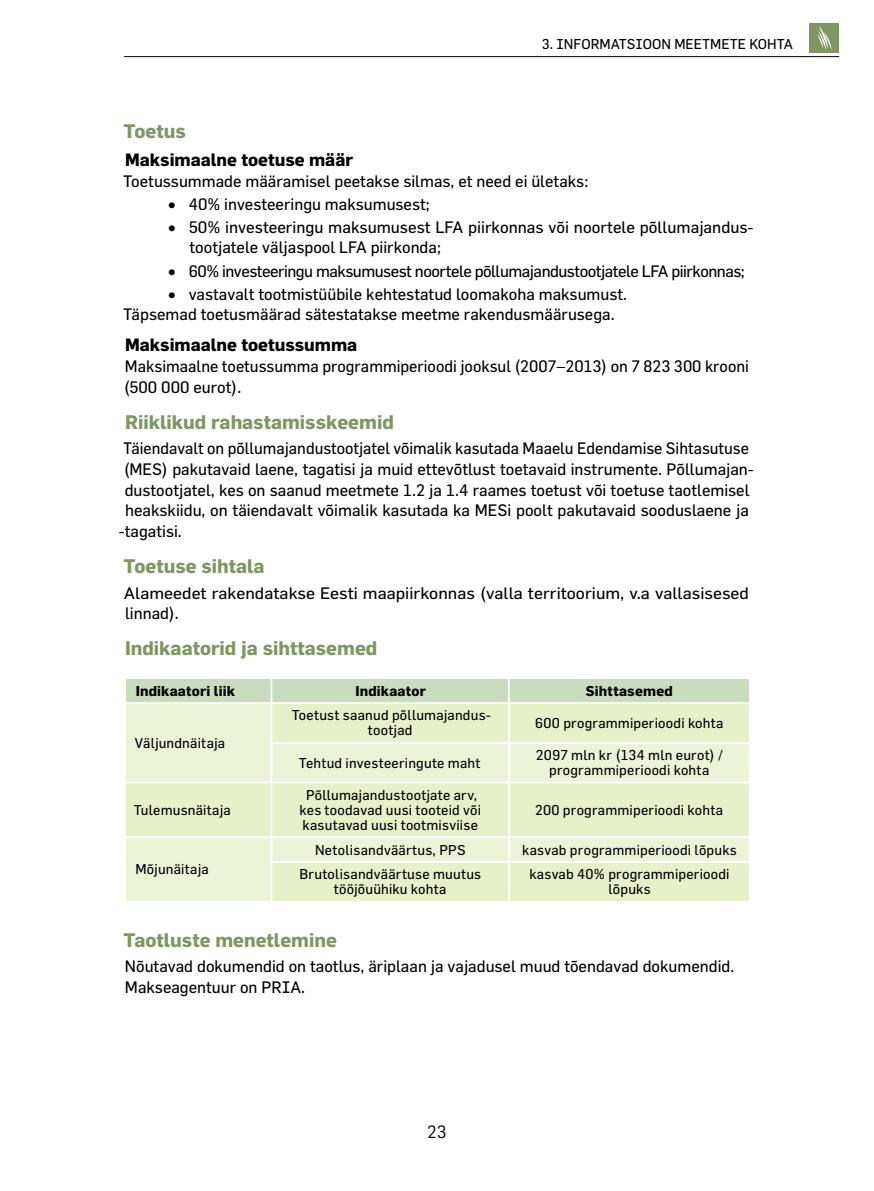
<style>
.page{position:relative;width:874px;height:1191px;background:#fff}
.page>*{position:absolute;margin:0;border:0;box-sizing:border-box;transform-origin:0 0}
.t1{font:700 19.25px "Flama";color:#7f9862}
.t2{font:700 17.5px "Flama";color:#000}
.t3{font:17.5px "Flama";color:#000}
.t4{font:16.28px/20.7px "Flama";color:#000}
.t5{font:16.28px/20.7px "Flama";color:#000;scale:1.06 1}
.t6{font:16.28px "Flama";letter-spacing:-.03em;color:#000}
.t7{font:14px/14.9px "Flama";letter-spacing:.015em;color:#000;text-align:center}
.t8{font:700 14px "Flama";letter-spacing:.015em;color:#000}
</style>
<div class="page">
<hr style="left:124px;top:56px;width:714px;height:1px;background:#000">
<div style="left:809px;top:23px;width:29px;height:30px;background:#7f9862"></div>
<svg style="left:817px;top:26px;width:14px;height:24px"></svg>
<svg style="left:126px;top:704px;width:622px;height:197px;background:#e8f1cf"></svg>
<div style="left:126px;top:678px;width:622px;height:24px;background:#cbdbbd"></div>
<hr style="left:270px;top:704px;width:2px;height:38px;background:#fff">
<hr style="left:508px;top:704px;width:1px;height:38px;background:#fff">
<hr style="left:270px;top:742px;width:238px;height:1px;background:#fff">
<hr style="left:270px;top:743px;width:2px;height:38px;background:#fff">
<hr style="left:508px;top:742px;width:242px;height:1px;background:#fff">
<hr style="left:508px;top:743px;width:1px;height:38px;background:#fff">
<hr style="left:124px;top:781px;width:147px;height:2px;background:#fff">
<hr style="left:271px;top:781px;width:237px;height:2px;background:#fff">
<hr style="left:270px;top:783px;width:2px;height:53px;background:#fff">
<hr style="left:508px;top:781px;width:242px;height:2px;background:#fff">
<hr style="left:508px;top:783px;width:1px;height:53px;background:#fff">
<hr style="left:124px;top:836px;width:147px;height:2px;background:#fff">
<hr style="left:271px;top:836px;width:237px;height:2px;background:#fff">
<hr style="left:270px;top:838px;width:2px;height:23px;background:#fff">
<hr style="left:508px;top:836px;width:242px;height:2px;background:#fff">
<svg style="left:508px;top:838px;width:1px;height:23px"></svg>
<hr style="left:270px;top:861px;width:238px;height:2px;background:#fff">
<hr style="left:270px;top:863px;width:2px;height:38px;background:#fff">
<hr style="left:508px;top:861px;width:242px;height:2px;background:#fff">
<hr style="left:508px;top:863px;width:1px;height:38px;background:#fff">
<p class="t7" style="left:541px;top:37px;width:252px">3. INFORMATSIOON MEETMETE KOHTA</p>
<p class="t1" style="left:123px;top:119px;width:64px">Toetus</p>
<p class="t2" style="left:125px;top:149px;width:229px">Maksimaalne toetuse määr</p>
<p class="t4" style="left:123px;top:170px;width:466px">Toetussummade määramisel peetakse silmas, et need ei ületaks:</p>
<p class="t4" style="left:168px;top:193px;width:263px">• 40% investeeringu maksumusest;</p>
<p class="t4" style="left:189px;top:216px;width:565px;text-indent:-21px">• 50% investeeringu maksumusest LFA piirkonnas või noortele põllumajandus&shy;tootjatele väljaspool LFA piirkonda;</p>
<p class="t6" style="left:168px;top:261px;width:578px">• 60% investeeringu maksumusest noortele põllumajandustootjatele LFA piirkonnas;</p>
<p class="t4" style="left:123px;top:283px;width:505px;text-indent:45px">• vastavalt tootmistüübile kehtestatud loomakoha maksumust.<br>Täpsemad toetusmäärad sätestatakse meetme rakendusmäärusega.</p>
<p class="t2" style="left:125px;top:334px;width:233px">Maksimaalne toetussumma</p>
<p class="t4" style="left:124px;top:355px;width:626px">Maksimaalne toetussumma programmiperioodi jooksul (2007–2013) on 7 823 300 krooni (500 000 eurot).</p>
<p class="t1" style="left:125px;top:410px;width:270px">Riiklikud rahastamisskeemid</p>
<p class="t4" style="left:123px;top:438px;width:627px">Täiendavalt on põllumajandustootjatel võimalik kasutada Maaelu Edendamise Sihtasutuse</p>
<p class="t4" style="left:124px;top:458px;width:631px">(MES) pakutavaid laene, tagatisi ja muid ettevõtlust toetavaid instrumente. Põllumajan-</p>
<p class="t4" style="left:125px;top:479px;width:626px">dustootjatel, kes on saanud meetmete 1.2 ja 1.4 raames toetust või toetuse taotlemisel</p>
<p class="t4" style="left:125px;top:500px;width:625px">heakskiidu, on täiendavalt võimalik kasutada ka MESi poolt pakutavaid sooduslaene ja</p>
<p class="t4" style="left:119px;top:520px;width:64px">-tagatisi.</p>
<p class="t1" style="left:123px;top:554px;width:143px">Toetuse sihtala</p>
<p class="t5" style="left:124px;top:582px;width:591px">Alameedet rakendatakse Eesti maapiirkonnas (valla territoorium, v.a vallasisesed linnad).</p>
<p class="t1" style="left:125px;top:637px;width:254px">Indikaatorid ja sihttasemed</p>
<p class="t8" style="left:136px;top:682px;width:101px">Indikaatori liik</p>
<p class="t8" style="left:355px;top:682px;width:72px">Indikaator</p>
<p class="t8" style="left:585px;top:682px;width:89px">Sihttasemed</p>
<p class="t7" style="left:135px;top:735px;width:92px">Väljundnäitaja</p>
<p class="t7" style="left:134px;top:802px;width:98px">Tulemusnäitaja</p>
<p class="t7" style="left:291px;top:707px;width:201px">Toetust saanud põllumajandus&shy;tootjad</p>
<p class="t7" style="left:535px;top:715px;width:190px">600 programmiperioodi kohta</p>
<p class="t7" style="left:299px;top:755px;width:183px">Tehtud investeeringute maht</p>
<p class="t7" style="left:535px;top:747px;width:188px">2097 mln kr (134 mln eurot) / programmiperioodi kohta</p>
<p class="t7" style="left:299px;top:787px;width:183px">Põllumajandustootjate arv, kes toodavad uusi tooteid või kasutavad uusi tootmisviise</p>
<p class="t7" style="left:534px;top:802px;width:189px">200 programmiperioodi kohta</p>
<p class="t7" style="left:315px;top:841px;width:152px">Netolisandväärtus, PPS</p>
<p class="t7" style="left:522px;top:841px;width:216px">kasvab programmiperioodi lõpuks</p>
<p class="t7" style="left:299px;top:866px;width:183px">Brutolisandväärtuse muutus tööjõuühiku kohta</p>
<p class="t7" style="left:529px;top:866px;width:201px">kasvab 40% programmiperioodi lõpuks</p>
<p class="t1" style="left:123px;top:928px;width:215px">Taotluste menetlemine</p>
<p class="t4" style="left:125px;top:955px;width:610px">Nõutavad dokumendid on taotlus, äriplaan ja vajadusel muud tõendavad dokumendid.<br>Makseagentuur on PRIA.</p>
<p class="t7" style="left:135px;top:861px;width:75px">Mõjunäitaja</p>
<p class="t3" style="left:427px;top:1121px;width:21px">23</p>
</div>
